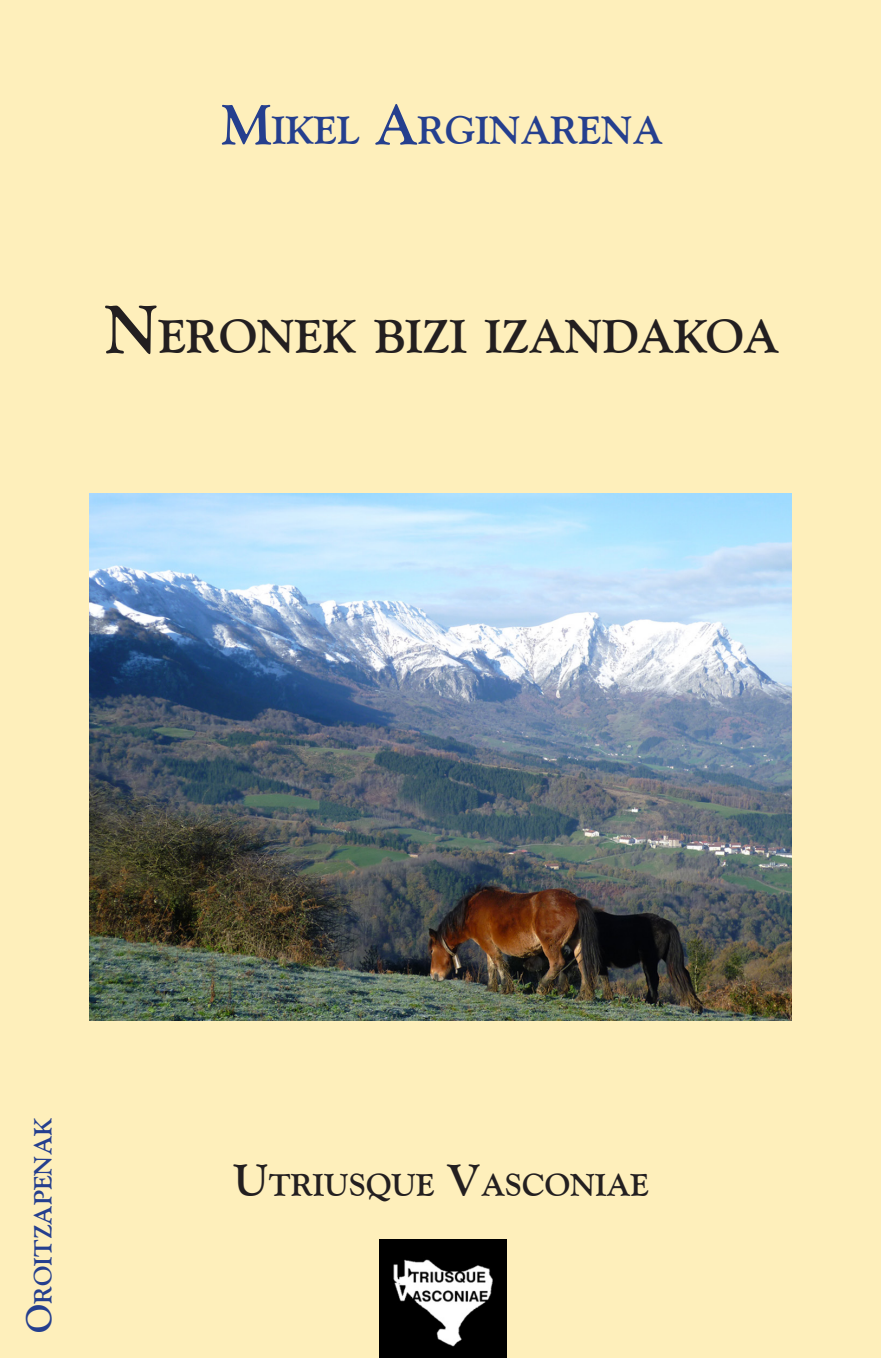
<style>
.page{position:relative;width:881px;height:1358px;background:#fff}
.page>*{position:absolute;margin:0;border:0;box-sizing:border-box;transform-origin:0 0}
.t1{font:700 47.25px "Goudy Old Style BT";color:#231f20}
.t2{font:700 39.38px "Goudy Old Style BT";color:#253f8e}
.t3{font:700 31.5px "Goudy Old Style BT";color:#231f20}
.t4{font:700 25.2px "Goudy Old Style BT";color:#253f8e}
.s1{font-size:56.25px}
.s2{font-size:67.5px}
.s3{font-size:36px}
.s4{font-size:45px}
</style>
<div class="page">
<div style="left:0;top:0;width:880px;height:1357px;background:#feefbb"></div>
<img style="left:379px;top:1239px;width:127px;height:118px">
<img style="left:90px;top:493px;width:700px;height:527px">
<p class="t2" style="left:221px;top:106px;width:442px"><span class="s1">M</span>IKEL <span class="s1">A</span>RGINARENA</p>
<p class="t1" style="left:104px;top:307px;width:674px"><span class="s2">N</span>ERONEK BIZI IZANDAKOA</p>
<p class="t4" style="left:28px;top:1332px;width:216px;rotate:-90deg"><span class="s3">O</span>ROITZAPENAK</p>
<p class="t3" style="left:233px;top:1165px;width:417px"><span class="s4">U</span>TRIUSQUE <span class="s4">V</span>ASCONIAE</p>
</div>
